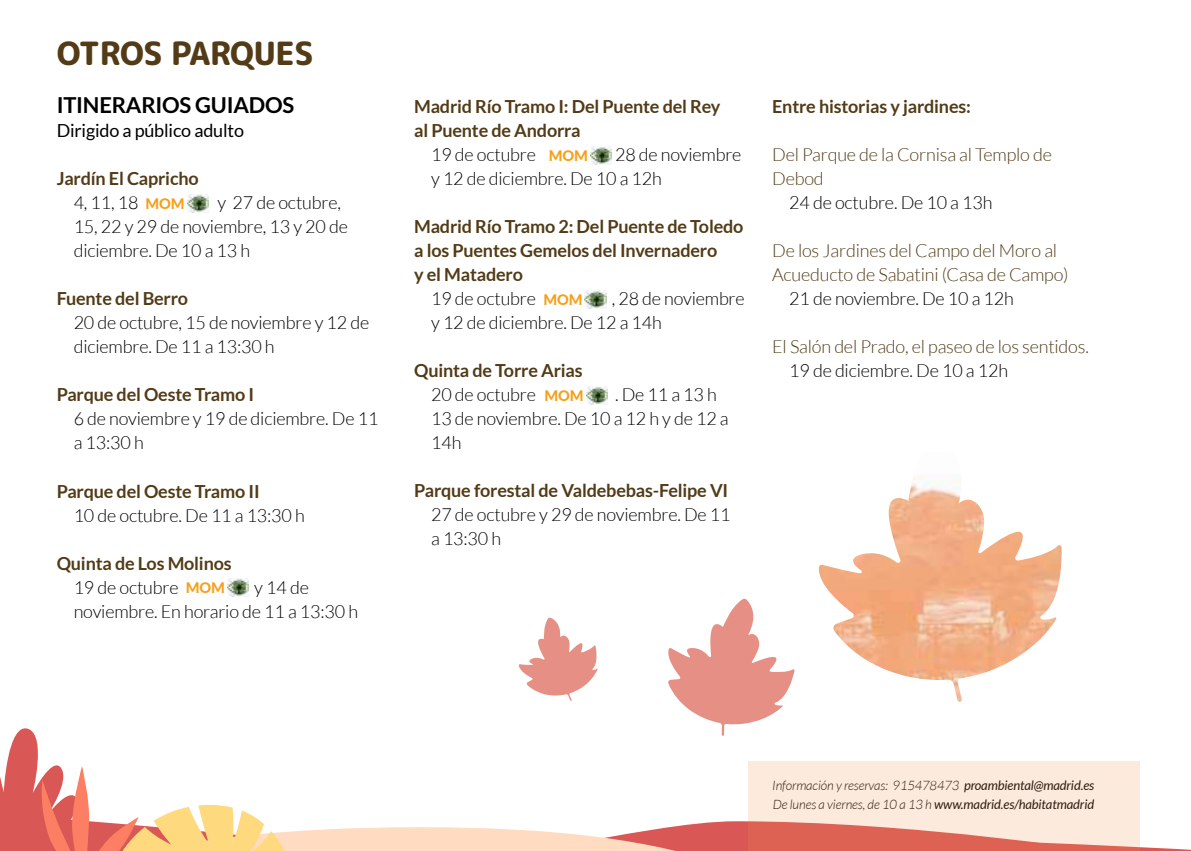
<style>
.page{position:relative;width:1191px;height:851px;background:#fff}
.page>*{position:absolute;margin:0;border:0;box-sizing:border-box;transform-origin:0 0}
.t1{font:800 32px "Rounded Mplus 1 c";letter-spacing:-.02em;color:#523b16}
.t2{font:700 22px "Lato";letter-spacing:-.01em;color:#000}
.t3{font:300 18px/24px "Lato";letter-spacing:-.01em;color:#000}
.t4{font:700 18px/24px "Lato";letter-spacing:-.01em;color:#523b16}
.t5{font:300 18px/24px "Lato";letter-spacing:-.01em;color:#523b16}
.t6{font:18px "Lato";letter-spacing:-.01em;color:#000}
.t7{font:800 14.6px "Lato";letter-spacing:-.01em;color:#f69f19}
.t8{font:italic 300 13px/19.2px "Lato";letter-spacing:-.01em;color:#000}
.s1{font-weight:400}
</style>
<div class="page">
<svg style="left:1139px;top:834px;width:52px;height:16px"></svg>
<img style="left:187px;top:194px;width:21px;height:18px">
<img style="left:227px;top:578px;width:22px;height:18px">
<img style="left:585px;top:290px;width:21px;height:18px">
<img style="left:590px;top:146px;width:21px;height:18px">
<img style="left:586px;top:386px;width:21px;height:18px">
<svg style="left:794px;top:761px;width:345px;height:89px;background:#f6d2c5"></svg>
<img style="left:818px;top:475px;width:244px;height:227px">
<svg style="left:0;top:598px;width:794px;height:252px"></svg>
<h1 class="t1" style="left:57px;top:31px;width:258px">OTROS PARQUES</h1>
<p class="t2" style="left:57px;top:93px;width:239px">ITINERARIOS GUIADOS</p>
<p class="t6" style="left:57px;top:121px;width:189px">Dirigido a público adulto</p>
<p class="t4" style="left:57px;top:166px;width:143px">Jardín El Capricho</p>
<p class="t3" style="left:74px;top:191px;width:66px">4, 11, 18</p>
<p class="t3" style="left:74px;top:191px;width:276px;text-indent:144px">y 27 de octubre,<br>15, 22 y 29 de noviembre, 13 y 20 de diciembre. De 10 a 13 h</p>
<p class="t4" style="left:57px;top:286px;width:133px">Fuente del Berro</p>
<p class="t3" style="left:74px;top:311px;width:297px">20 de octubre, 15 de noviembre y 12 de diciembre. De 11 a 13:30 h</p>
<p class="t4" style="left:57px;top:382px;width:199px">Parque del Oeste Tramo I</p>
<p class="t3" style="left:74px;top:407px;width:306px">6 de noviembre y 19 de diciembre. De 11 a 13:30 h</p>
<p class="t4" style="left:57px;top:478px;width:204px">Parque del Oeste Tramo II</p>
<p class="t3" style="left:74px;top:503px;width:233px">10 de octubre. De 11 a 13:30 h</p>
<p class="t4" style="left:57px;top:550px;width:176px">Quinta de Los Molinos</p>
<p class="t3" style="left:74px;top:575px;width:106px">19 de octubre</p>
<p class="t7" style="left:145px;top:193px;width:41px">MOM</p>
<p class="t3" style="left:74px;top:575px;width:286px;text-indent:181px">y 14 de noviembre. En horario de 11 a 13:30 h</p>
<p class="t7" style="left:186px;top:577px;width:41px">MOM</p>
<p class="t4" style="left:414px;top:94px;width:308px">Madrid Río Tramo I: Del Puente del Rey al Puente de Andorra</p>
<p class="t3" style="left:431px;top:143px;width:106px">19 de octubre</p>
<p class="t3" style="left:431px;top:143px;width:312px;text-indent:177px">, 28 de noviembre y 12 de diciembre. De 10 a 12h</p>
<p class="t4" style="left:414px;top:214px;width:331px">Madrid Río Tramo 2: Del Puente de Toledo a los Puentes Gemelos del Invernadero<br>y el Matadero</p>
<p class="t3" style="left:431px;top:287px;width:106px">19 de octubre</p>
<p class="t7" style="left:549px;top:145px;width:41px">MOM</p>
<p class="t3" style="left:431px;top:287px;width:315px;text-indent:181px">, 28 de noviembre y 12 de diciembre. De 12 a 14h</p>
<p class="t4" style="left:414px;top:358px;width:170px">Quinta de Torre Arias</p>
<p class="t3" style="left:431px;top:383px;width:106px">20 de octubre</p>
<p class="t7" style="left:543px;top:289px;width:41px">MOM</p>
<p class="t3" style="left:431px;top:383px;width:299px;text-indent:184px">. De 11 a 13 h<br>13 de noviembre. De 10 a 12 h y de 12 a<br>14h</p>
<p class="t4" style="left:414px;top:478px;width:316px">Parque forestal de Valdebebas-Felipe VI</p>
<p class="t3" style="left:431px;top:503px;width:301px">27 de octubre y 29 de noviembre. De 11 a 13:30 h</p>
<p class="t7" style="left:544px;top:385px;width:41px">MOM</p>
<p class="t4" style="left:772px;top:94px;width:200px">Entre historias y jardines:</p>
<p class="t5" style="left:772px;top:143px;width:281px">Del Parque de la Cornisa al Templo de<br>Debod</p>
<p class="t3" style="left:789px;top:191px;width:205px">24 de octubre. De 10 a 13h</p>
<p class="t5" style="left:772px;top:239px;width:298px">De los Jardines del Campo del Moro al<br>Acueducto de Sabatini (Casa de Campo)</p>
<p class="t3" style="left:789px;top:287px;width:226px">21 de noviembre. De 10 a 12h</p>
<p class="t5" style="left:772px;top:335px;width:318px">El Salón del Prado, el paseo de los sentidos.</p>
<p class="t3" style="left:789px;top:359px;width:220px">19 de diciembre. De 10 a 12h</p>
<p class="t8" style="left:772px;top:776px;width:323px">Información y reservas: 915478473 <span class="s1">proambiental@madrid.es<br></span>De lunes a viernes, de 10 a 13 h <span class="s1">www.madrid.es/habitatmadrid</span></p>
</div>
